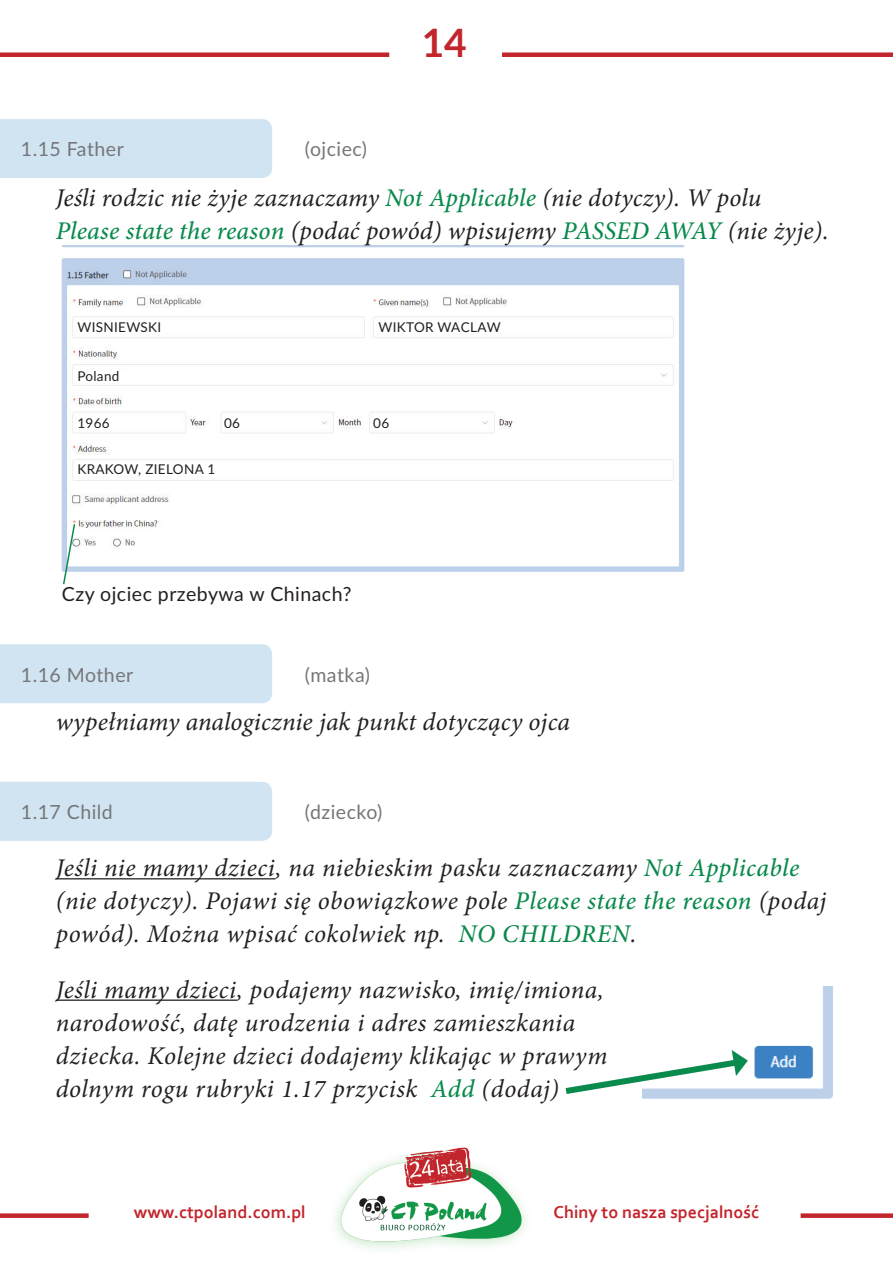
<style>
.page{position:relative;width:893px;height:1263px;background:#fff}
.page>*{position:absolute;margin:0;border:0;box-sizing:border-box;transform-origin:0 0}
.t1{font:700 39px "Lato";color:#c3252d}
.t2{font:italic 25.5px/33px "Minion Pro";letter-spacing:.015em;color:#231f20}
.t3{font:19.5px "Lato";letter-spacing:.025em;color:#757679}
.t4{font:19.5px "Lato";letter-spacing:.025em;color:#231f20}
.t5{font:700 18px "Corbel";color:#c3252d}
.t6{font:13.5px "Lato";letter-spacing:.025em;color:#231f20}
.s1{font-weight:500;color:#0a8a4c}
</style>
<div class="page">
<img style="left:335px;top:1147px;width:191px;height:102px">
<div style="left:801px;top:1213px;width:92px;height:5px;background:#c3252d"></div>
<div style="left:0;top:1213px;width:89px;height:5px;background:#c3252d"></div>
<div style="left:502px;top:52px;width:391px;height:5px;background:#c3252d"></div>
<div style="left:0;top:52px;width:389px;height:5px;background:#c3252d"></div>
<div style="left:0;top:119px;width:272px;height:59px;background:#d1e4f2"></div>
<img style="left:61px;top:245px;width:624px;height:327px">
<div style="left:77px;top:321px;width:240px;height:12px;background:#fff"></div>
<div style="left:378px;top:321px;width:240px;height:12px;background:#fff"></div>
<div style="left:77px;top:370px;width:240px;height:12px;background:#fff"></div>
<div style="left:77px;top:464px;width:240px;height:12px;background:#fff"></div>
<div style="left:77px;top:417px;width:87px;height:12px;background:#fff"></div>
<div style="left:224px;top:417px;width:61px;height:12px;background:#fff"></div>
<div style="left:373px;top:417px;width:87px;height:12px;background:#fff"></div>
<svg style="left:62px;top:522px;width:14px;height:63px"></svg>
<div style="left:0;top:644px;width:272px;height:59px;background:#d1e4f2"></div>
<div style="left:0;top:782px;width:272px;height:59px;background:#d1e4f2"></div>
<img style="left:642px;top:986px;width:191px;height:113px">
<hr style="left:56px;top:878px;width:219px;height:1px;background:#231f20">
<hr style="left:56px;top:999px;width:181px;height:2px;background:#231f20">
<svg style="left:565px;top:1050px;width:183px;height:48px"></svg>
<h1 class="t1" style="left:422px;top:14px;width:46px">14</h1>
<p class="t3" style="left:21px;top:135px;width:104px">1.15 Father</p>
<p class="t3" style="left:305px;top:135px;width:64px">(ojciec)</p>
<p class="t2" style="left:56px;top:181px;width:774px">Jeśli rodzic nie żyje zaznaczamy <span class="s1">Not Applicable</span> (nie dotyczy). W polu<br><span class="s1">Please state the reason</span> (podać powód) wpisujemy <span class="s1">PASSED AWAY</span> (nie żyje).</p>
<p class="t6" style="left:77px;top:317px;width:85px">WISNIEWSKI</p>
<p class="t6" style="left:378px;top:317px;width:124px">WIKTOR WACLAW</p>
<p class="t6" style="left:77px;top:366px;width:44px">Poland</p>
<p class="t6" style="left:77px;top:413px;width:34px">1966</p>
<p class="t6" style="left:224px;top:413px;width:17px">06</p>
<p class="t6" style="left:373px;top:413px;width:17px">06</p>
<p class="t6" style="left:77px;top:460px;width:139px">KRAKOW, ZIELONA 1</p>
<p class="t4" style="left:62px;top:580px;width:291px">Czy ojciec przebywa w Chinach?</p>
<p class="t3" style="left:21px;top:661px;width:114px">1.16 Mother</p>
<p class="t3" style="left:305px;top:661px;width:67px">(matka)</p>
<p class="t2" style="left:56px;top:705px;width:516px">wypełniamy analogicznie jak punkt dotyczący ojca</p>
<p class="t3" style="left:21px;top:798px;width:94px">1.17 Child</p>
<p class="t3" style="left:305px;top:798px;width:79px">(dziecko)</p>
<p class="t2" style="left:56px;top:851px;width:772px">Jeśli nie mamy dzieci, na niebieskim pasku zaznaczamy <span class="s1">Not Applicable </span>(nie dotyczy). Pojawi się obowiązkowe pole <span class="s1">Please state the reason</span> (podaj powód). Można wpisać cokolwiek np. <span class="s1">NO CHILDREN</span>.</p>
<p class="t2" style="left:56px;top:973px;width:553px">Jeśli mamy dzieci, podajemy nazwisko, imię/imiona, narodowość, datę urodzenia i adres zamieszkania dziecka. Kolejne dzieci dodajemy klikając w prawym dolnym rogu rubryki 1.17 przycisk <span class="s1">Add</span> (dodaj)</p>
<p class="t5" style="left:134px;top:1201px;width:173px">www.ctpoland.com.pl</p>
<p class="t5" style="left:553px;top:1201px;width:207px">Chiny to nasza specjalność</p>
</div>
